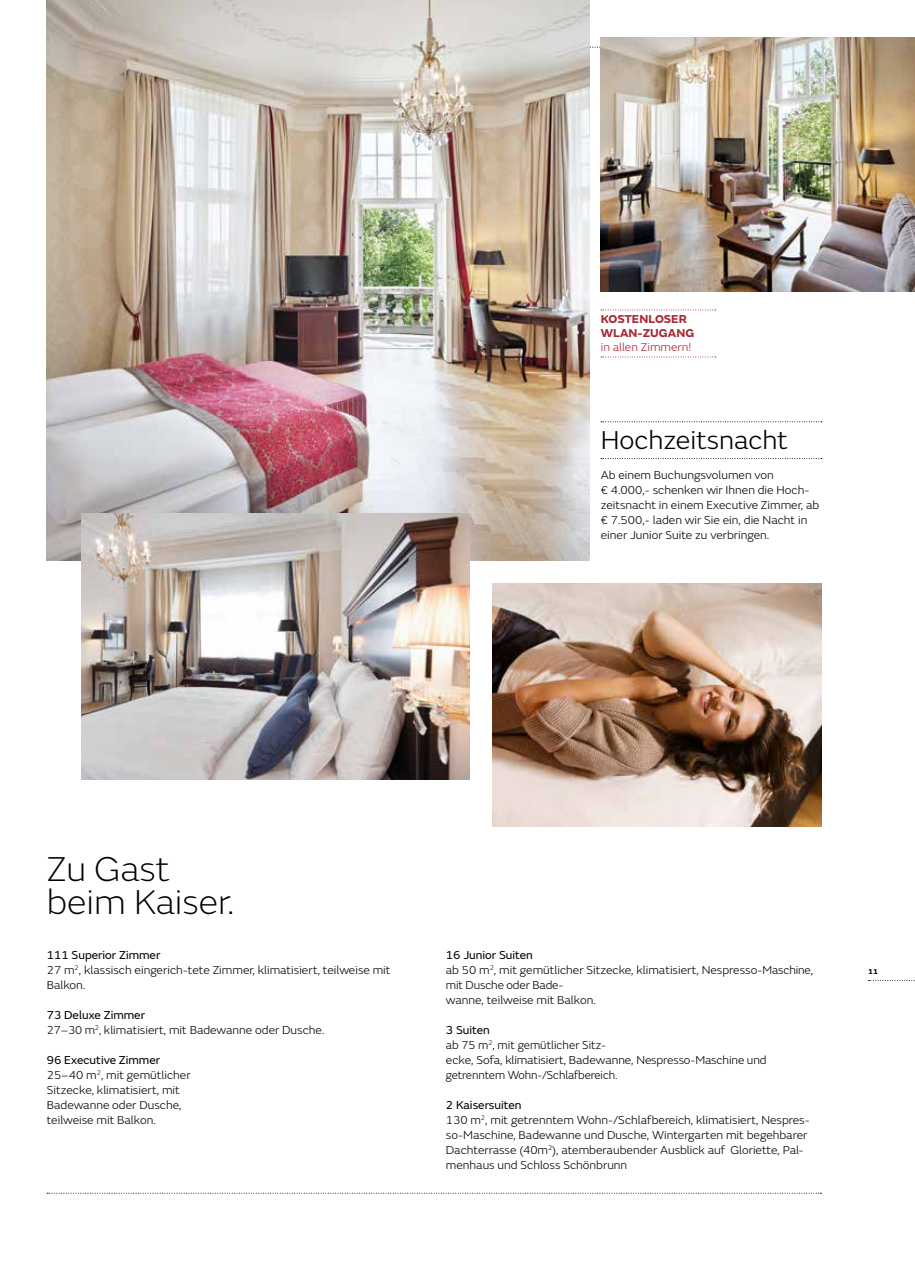
<style>
.page{position:relative;width:915px;height:1263px;background:#fff}
.page>*{position:absolute;margin:0;border:0;box-sizing:border-box;transform-origin:0 0}
.t1{font:200 36px/33px "FS Emeric";color:#000}
.t2{font:300 27px "FS Emeric";color:#000}
.t3{font:300 12px/15px "FS Emeric";color:#000}
.t4{font:700 12px/13.5px "FS Emeric";color:#a92934}
.t5{font:300 12px "FS Emeric";color:#a92934}
.t6{font:700 7.5px "FS Emeric";color:#000}
.s1{font-weight:400}
</style>
<div class="page">
<svg style="left:47px;top:1193px;width:774px;height:1px"></svg>
<svg style="left:868px;top:980px;width:47px;height:1px"></svg>
<img style="left:492px;top:583px;width:329px;height:243px">
<img style="left:600px;top:37px;width:314px;height:254px">
<svg style="left:601px;top:310px;width:114px;height:1px"></svg>
<svg style="left:601px;top:357px;width:114px;height:1px"></svg>
<img style="left:47px;top:0;width:542px;height:560px">
<img style="left:82px;top:513px;width:387px;height:266px">
<svg style="left:601px;top:421px;width:220px;height:1px"></svg>
<svg style="left:601px;top:458px;width:220px;height:1px"></svg>
<p class="t4" style="left:600px;top:311px;width:95px">KOSTENLOSER<br>WLAN-ZUGANG</p>
<p class="t5" style="left:600px;top:339px;width:92px">in allen Zimmern!</p>
<h2 class="t2" style="left:600px;top:422px;width:189px">Hochzeitsnacht</h2>
<p class="t3" style="left:600px;top:467px;width:220px">Ab einem Buchungsvolumen von<br>€ 4.000,- schenken wir Ihnen die Hoch&shy;zeitsnacht in einem Executive Zimmer, ab € 7.500,- laden wir Sie ein, die Nacht in einer Junior Suite zu verbringen.</p>
<h1 class="t1" style="left:47px;top:850px;width:189px">Zu Gast beim Kaiser.</h1>
<p class="t3" style="left:47px;top:947px;width:345px"><span class="s1">111 Superior Zimmer<br></span>27 m<sup>2</sup>, klassisch eingerich-tete Zimmer, klimatisiert, teilweise mit<br>Balkon.</p>
<p class="t3" style="left:47px;top:1007px;width:279px"><span class="s1">73 Deluxe Zimmer<br></span>27–30 m<sup>2</sup>, klimatisiert, mit Badewanne oder Dusche.</p>
<p class="t3" style="left:47px;top:1052px;width:145px"><span class="s1">96 Executive Zimmer<br></span>25–40 m<sup>2</sup>, mit gemütlicher<br>Sitzecke, klimatisiert, mit<br>Badewanne oder Dusche, teilweise mit Balkon.</p>
<p class="t3" style="left:445px;top:947px;width:368px"><span class="s1">16 Junior Suiten<br></span>ab 50 m<sup>2</sup>, mit gemütlicher Sitzecke, klimatisiert, Nespresso-Maschine, mit Dusche oder Bade-<br>wanne, teilweise mit Balkon.</p>
<p class="t3" style="left:445px;top:1022px;width:322px"><span class="s1">3 Suiten<br></span>ab 75 m<sup>2</sup>, mit gemütlicher Sitz-<br>ecke, Sofa, klimatisiert, Badewanne, Nespresso-Maschine und getrenntem Wohn-/Schlafbereich.</p>
<p class="t3" style="left:445px;top:1097px;width:365px"><span class="s1">2 Kaisersuiten<br></span>130 m<sup>2</sup>, mit getrenntem Wohn-/Schlafbereich, klimatisiert, Nespres&shy;so-Maschine, Badewanne und Dusche, Wintergarten mit begehbarer Dachterrasse (40m<sup>2</sup>), atemberaubender Ausblick auf Gloriette, Pal&shy;menhaus und Schloss Schönbrunn</p>
<p class="t6" style="left:867px;top:966px;width:11px">11</p>
</div>
